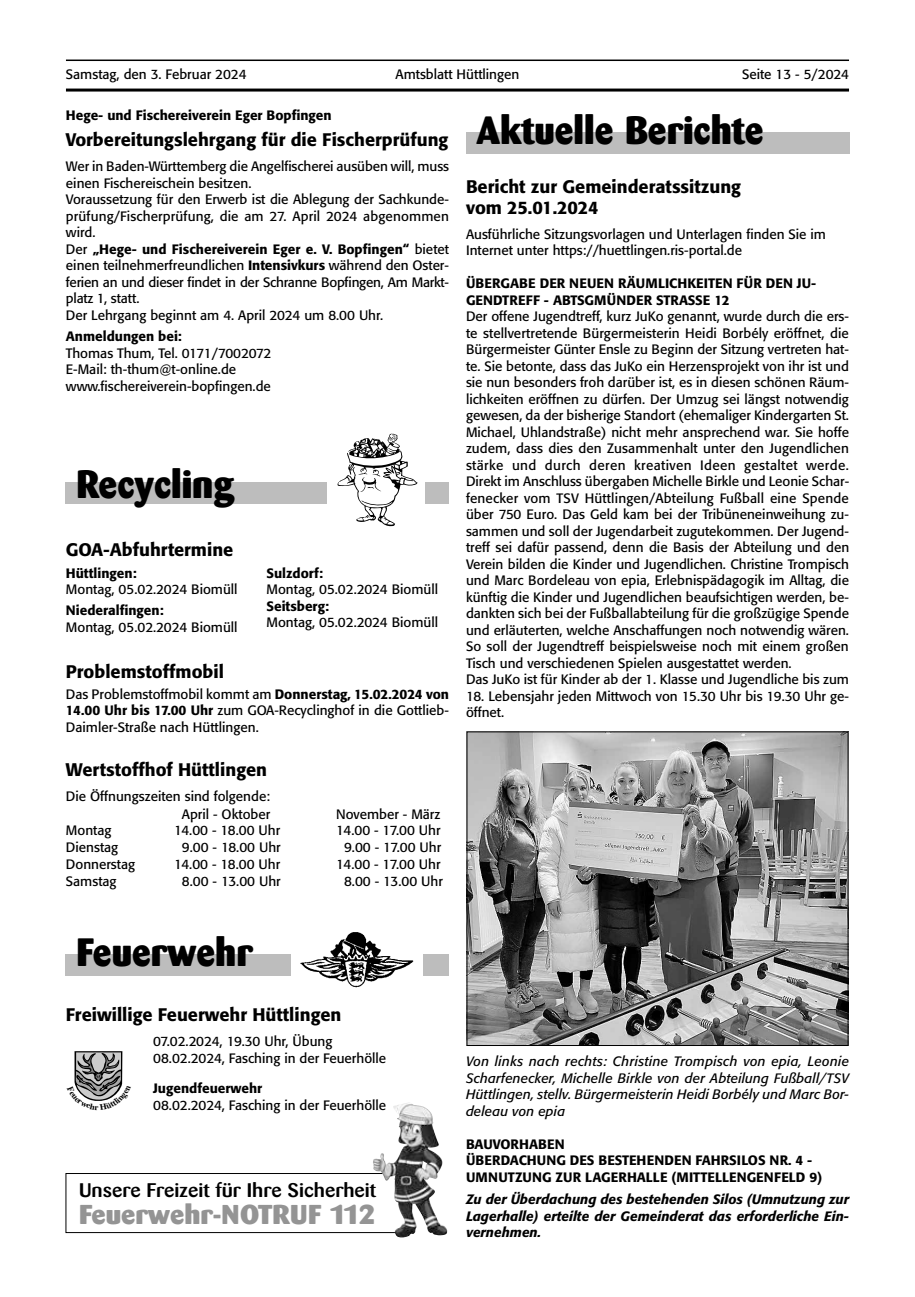
<style>
.page{position:relative;width:915px;height:1297px;background:#fff}
.page>*{position:absolute;margin:0;border:0;box-sizing:border-box;transform-origin:0 0}
.t1{font:800 39.15px "Barmeno";color:#000}
.t2{font:800 27px "Barmeno";color:#949494;scale:1.1 1}
.t3{font:500 19.5px "Barmeno";color:#000;scale:1.1 1}
.t4{font:500 18px/21px "Formata";color:#000}
.t5{font:13.5px/16.5px "Formata";color:#000}
.t6{font:500 13.5px/16.5px "Formata";color:#000}
.t7{font:italic 13.5px/16.5px "Formata";letter-spacing:.01em;color:#000;text-align:justify}
.t8{font:italic 500 13.5px/16.5px "Formata";color:#000;text-align:justify}
.s1{font-weight:500}
</style>
<div class="page">
<hr style="left:66px;top:60px;width:782px;height:1px;background:#000">
<hr style="left:66px;top:89px;width:782px;height:3px;background:#000">
<div style="left:66px;top:482px;width:383px;height:22px;background:#bdbdbd"></div>
<div style="left:327px;top:431px;width:98px;height:98px;background:#fff"></div>
<svg style="left:337px;top:433px;width:80px;height:94px"></svg>
<div style="left:66px;top:954px;width:383px;height:21px;background:#bdbdbd"></div>
<div style="left:291px;top:931px;width:131px;height:56px;background:#fff"></div>
<img style="left:300px;top:932px;width:113px;height:55px">
<div style="left:466px;top:132px;width:382px;height:21px;background:#bdbdbd"></div>
<img style="left:468px;top:734px;width:378px;height:310px">
<div style="left:466px;top:732px;width:382px;height:314px;border:1px solid #000"></div>
<div style="left:66px;top:1173px;width:344px;height:60px;border:1px solid #000"></div>
<img style="left:393px;top:1102px;width:16px;height:43px">
<svg style="left:74px;top:1051px;width:49px;height:50px;background:#888"></svg>
<p class="t5" style="left:66px;top:66px;width:182px">Samstag, den 3. Februar 2024</p>
<p class="t5" style="left:395px;top:66px;width:125px">Amtsblatt Hüttlingen</p>
<p class="t5" style="left:741px;top:66px;width:108px">Seite 13 - 5/2024</p>
<p class="t6" style="left:66px;top:107px;width:267px">Hege- und Fischereiverein Eger Bopfingen</p>
<h3 class="t4" style="left:66px;top:129px;width:384px">Vorbereitungslehrgang für die Fischerprüfung</h3>
<p class="t5" style="left:66px;top:158px;width:384px">Wer in Baden-Württemberg die Angelfischerei ausüben will, muss einen Fischereischein besitzen.<br>Voraussetzung für den Erwerb ist die Ablegung der Sachkunde&shy;prüfung/Fischerprüfung, die am 27. April 2024 abgenommen wird.<br>Der <span class="s1">„Hege- und Fischereiverein Eger e. V. Bopfingen“</span> bietet einen teilnehmerfreundlichen <span class="s1">Intensivkurs</span> während den Oster&shy;ferien an und dieser findet in der Schranne Bopfingen, Am Markt&shy;platz 1, statt.<br>Der Lehrgang beginnt am 4. April 2024 um 8.00 Uhr.</p>
<p class="t6" style="left:66px;top:328px;width:117px">Anmeldungen bei:</p>
<p class="t5" style="left:66px;top:345px;width:207px">Thomas Thum, Tel. 0171/7002072<br>E-Mail: th-thum@t-online.de www.fischereiverein-bopfingen.de</p>
<h1 class="t1" style="left:476px;top:106px;width:288px">Aktuelle Berichte</h1>
<h3 class="t4" style="left:466px;top:176px;width:276px">Bericht zur Gemeinderatssitzung vom 25.01.2024</h3>
<p class="t5" style="left:466px;top:226px;width:361px">Ausführliche Sitzungsvorlagen und Unterlagen finden Sie im<br>Internet unter https://huettlingen.ris-portal.de</p>
<p class="t6" style="left:466px;top:275px;width:351px">ÜBERGABE DER NEUEN RÄUMLICHKEITEN FÜR DEN JU-<br>GENDTREFF - ABTSGMÜNDER STRASSE 12</p>
<p class="t5" style="left:466px;top:308px;width:384px">Der offene Jugendtreff, kurz JuKo genannt, wurde durch die ers&shy;te stellvertretende Bürgermeisterin Heidi Borbély eröffnet, die Bürgermeister Günter Ensle zu Beginn der Sitzung vertreten hat&shy;te. Sie betonte, dass das JuKo ein Herzensprojekt von ihr ist und sie nun besonders froh darüber ist, es in diesen schönen Räum&shy;lichkeiten eröffnen zu dürfen. Der Umzug sei längst notwendig gewesen, da der bisherige Standort (ehemaliger Kindergarten St.<br>Michael, Uhlandstraße) nicht mehr ansprechend war. Sie hoffe zudem, dass dies den Zusammenhalt unter den Jugendlichen stärke und durch deren kreativen Ideen gestaltet werde.<br>Direkt im Anschluss übergaben Michelle Birkle und Leonie Schar&shy;fenecker vom TSV Hüttlingen/Abteilung Fußball eine Spende über 750 Euro. Das Geld kam bei der Tribüneneinweihung zu&shy;sammen und soll der Jugendarbeit zugutekommen. Der Jugend&shy;treff sei dafür passend, denn die Basis der Abteilung und den Verein bilden die Kinder und Jugendlichen. Christine Trompisch und Marc Bordeleau von epia, Erlebnispädagogik im Alltag, die künftig die Kinder und Jugendlichen beaufsichtigen werden, be&shy;dankten sich bei der Fußballabteilung für die großzügige Spende und erläuterten, welche Anschaffungen noch notwendig wären.<br>So soll der Jugendtreff beispielsweise noch mit einem großen Tisch und verschiedenen Spielen ausgestattet werden.<br>Das JuKo ist für Kinder ab der 1. Klasse und Jugendliche bis zum</p>
<p class="t5" style="left:466px;top:687px;width:384px">18. Lebensjahr jeden Mittwoch von 15.30 Uhr bis 19.30 Uhr ge&shy;öffnet.</p>
<h1 class="t1" style="left:77px;top:460px;width:159px">Recycling</h1>
<h3 class="t4" style="left:66px;top:539px;width:169px">GOA-Abfuhrtermine</h3>
<p class="t6" style="left:66px;top:565px;width:72px">Hüttlingen:</p>
<p class="t5" style="left:66px;top:581px;width:173px">Montag, 05.02.2024 Biomüll</p>
<p class="t6" style="left:66px;top:602px;width:99px">Niederalfingen:</p>
<p class="t5" style="left:66px;top:618px;width:173px">Montag, 05.02.2024 Biomüll</p>
<p class="t6" style="left:266px;top:565px;width:58px">Sulzdorf:</p>
<p class="t5" style="left:266px;top:581px;width:173px">Montag, 05.02.2024 Biomüll</p>
<p class="t6" style="left:266px;top:598px;width:64px">Seitsberg:</p>
<p class="t5" style="left:266px;top:614px;width:173px">Montag, 05.02.2024 Biomüll</p>
<h3 class="t4" style="left:66px;top:661px;width:159px">Problemstoffmobil</h3>
<p class="t5" style="left:66px;top:686px;width:384px;text-align:justify">Das Problemstoffmobil kommt am <span class="s1">Donnerstag, 15.02.2024 von 14.00 Uhr bis 17.00 Uhr</span> zum GOA-Recyclinghof in die Gottlieb-Daimler-Straße nach Hüttlingen.</p>
<h3 class="t4" style="left:66px;top:759px;width:202px">Wertstoffhof Hüttlingen</h3>
<p class="t5" style="left:66px;top:787px;width:206px;line-height:17.7px;text-align:right">Die Öffnungszeiten sind folgende:<br>April - Oktober</p>
<p class="t5" style="left:336px;top:805px;width:106px">November - März</p>
<p class="t5" style="left:66px;top:822px;width:47px">Montag</p>
<p class="t5" style="left:174px;top:822px;width:108px">14.00 - 18.00 Uhr</p>
<p class="t5" style="left:336px;top:822px;width:106px">14.00 - 17.00 Uhr</p>
<p class="t5" style="left:66px;top:839px;width:54px">Dienstag</p>
<p class="t5" style="left:182px;top:839px;width:100px">9.00 - 18.00 Uhr</p>
<p class="t5" style="left:344px;top:839px;width:99px">9.00 - 17.00 Uhr</p>
<p class="t5" style="left:66px;top:856px;width:71px">Donnerstag</p>
<p class="t5" style="left:174px;top:856px;width:108px">14.00 - 18.00 Uhr</p>
<p class="t5" style="left:336px;top:856px;width:106px">14.00 - 17.00 Uhr</p>
<p class="t5" style="left:66px;top:873px;width:52px">Samstag</p>
<p class="t5" style="left:182px;top:873px;width:100px">8.00 - 13.00 Uhr</p>
<p class="t5" style="left:344px;top:873px;width:100px">8.00 - 13.00 Uhr</p>
<h1 class="t1" style="left:77px;top:928px;width:177px">Feuerwehr</h1>
<h3 class="t4" style="left:66px;top:1004px;width:277px">Freiwillige Feuerwehr Hüttlingen</h3>
<p class="t5" style="left:153px;top:1033px;width:234px">07.02.2024, 19.30 Uhr, Übung<br>08.02.2024, Fasching in der Feuerhölle</p>
<p class="t6" style="left:153px;top:1080px;width:111px">Jugendfeuerwehr</p>
<p class="t5" style="left:153px;top:1097px;width:234px">08.02.2024, Fasching in der Feuerhölle</p>
<h3 class="t3" style="left:79px;top:1178px;width:271px">Unsere Freizeit für Ihre Sicherheit</h3>
<h2 class="t2" style="left:79px;top:1198px;width:270px">Feuerwehr-NOTRUF 112</h2>
<p class="t7" style="left:466px;top:1053px;width:384px">Von links nach rechts: Christine Trompisch von epia, Leonie Scharfenecker, Michelle Birkle von der Abteilung Fußball/TSV Hüttlingen, stellv. Bürgermeisterin Heidi Borbély und Marc Bor&shy;deleau von epia</p>
<p class="t6" style="left:466px;top:1136px;width:357px">BAUVORHABEN<br>ÜBERDACHUNG DES BESTEHENDEN FAHRSILOS NR. 4 -<br>UMNUTZUNG ZUR LAGERHALLE (MITTELLENGENFELD 9)</p>
<p class="t8" style="left:466px;top:1191px;width:384px">Zu der Überdachung des bestehenden Silos (Umnutzung zur Lagerhalle) erteilte der Gemeinderat das erforderliche Ein&shy;vernehmen.</p>
</div>
